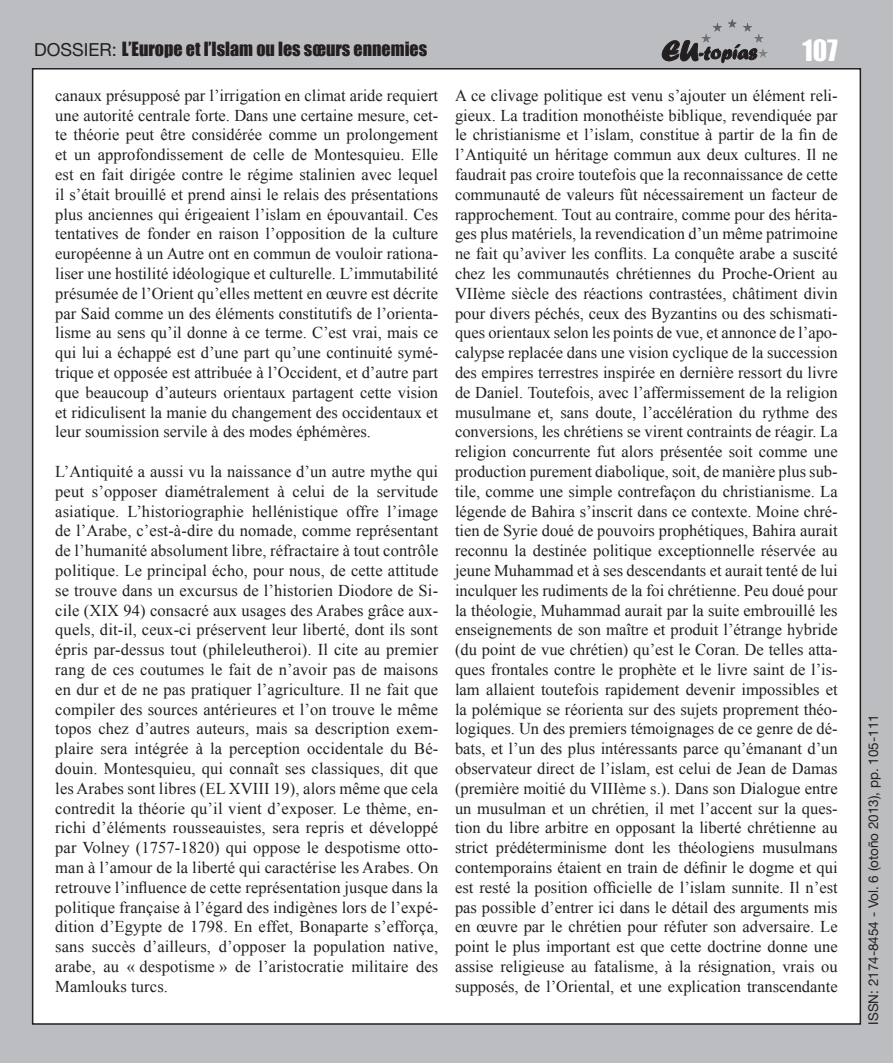
<style>
.page{position:relative;width:893px;height:1063px;background:#bcbdc0}
.page>*{position:absolute;margin:0;border:0;box-sizing:border-box;transform-origin:0 0}
.t1{font:27px "Impact";color:#fff}
.t2{font:18px "Impact";color:#231f20}
.t3{font:16.5px/19.8px "Times New Roman";color:#231f20;text-align:justify}
.t4{font:13.5px "Helvetica Neue";color:#231f20}
.s1{font-family:"Helvetica Neue"}
</style>
<div class="page">
<div style="left:33px;top:69px;width:827px;height:955px;background:#fff"></div>
<svg style="left:662px;top:40px;width:94px;height:23px"></svg>
<hr style="left:701px;top:19px;width:67px;height:1px;background:#58595b">
<hr style="left:701px;top:20px;width:67px;height:1px;background:#59595c">
<hr style="left:701px;top:21px;width:67px;height:1px;background:#5a5a5d">
<hr style="left:701px;top:22px;width:67px;height:1px;background:#5c5c5f">
<hr style="left:701px;top:23px;width:67px;height:1px;background:#5d5d60">
<hr style="left:701px;top:24px;width:67px;height:1px;background:#5f5f62">
<hr style="left:701px;top:25px;width:67px;height:1px;background:#606063">
<hr style="left:701px;top:26px;width:67px;height:1px;background:#626265">
<hr style="left:701px;top:27px;width:67px;height:1px;background:#636366">
<hr style="left:701px;top:28px;width:67px;height:1px;background:#646467">
<hr style="left:701px;top:29px;width:67px;height:1px;background:#656568">
<hr style="left:701px;top:30px;width:67px;height:1px;background:#666669">
<hr style="left:701px;top:31px;width:67px;height:1px;background:#67676a">
<hr style="left:701px;top:32px;width:67px;height:1px;background:#68686b">
<hr style="left:701px;top:33px;width:67px;height:1px;background:#696a6d">
<hr style="left:701px;top:34px;width:67px;height:1px;background:#6a6b6e">
<hr style="left:701px;top:35px;width:67px;height:1px;background:#6c6c6f">
<hr style="left:701px;top:36px;width:67px;height:1px;background:#6c6d70">
<hr style="left:701px;top:37px;width:67px;height:1px;background:#6e6f72">
<hr style="left:701px;top:38px;width:67px;height:1px;background:#6f7073">
<hr style="left:701px;top:39px;width:67px;height:1px;background:#707174">
<hr style="left:701px;top:40px;width:67px;height:1px;background:#717275">
<hr style="left:701px;top:41px;width:67px;height:1px;background:#727376">
<hr style="left:701px;top:42px;width:67px;height:1px;background:#737477">
<hr style="left:701px;top:43px;width:67px;height:1px;background:#747578">
<hr style="left:701px;top:44px;width:67px;height:1px;background:#75777a">
<hr style="left:701px;top:45px;width:67px;height:1px;background:#76787b">
<hr style="left:701px;top:46px;width:67px;height:1px;background:#78797c">
<hr style="left:701px;top:47px;width:67px;height:1px;background:#787a7d">
<hr style="left:701px;top:48px;width:67px;height:1px;background:#7a7c7f">
<hr style="left:701px;top:49px;width:67px;height:1px;background:#7b7d80">
<hr style="left:701px;top:50px;width:67px;height:1px;background:#7b7d80">
<hr style="left:701px;top:51px;width:67px;height:1px;background:#7d7f82">
<hr style="left:701px;top:52px;width:67px;height:1px;background:#7e8083">
<hr style="left:701px;top:53px;width:67px;height:1px;background:#7f8184">
<hr style="left:701px;top:54px;width:67px;height:1px;background:#818386">
<hr style="left:701px;top:55px;width:67px;height:1px;background:#818386">
<hr style="left:701px;top:56px;width:67px;height:1px;background:#828487">
<hr style="left:701px;top:57px;width:67px;height:1px;background:#848689">
<p class="t2" style="left:34px;top:35px;width:395px"><span class="s1">DOSSIER:</span> L’Europe et l’Islam ou les sœurs ennemies</p>
<h1 class="t1" style="left:802px;top:29px;width:37px">107</h1>
<p class="t3" style="left:55px;top:85px;width:384px">canaux présupposé par l’irrigation en climat aride requiert une autorité centrale forte. Dans une certaine mesure, cet&shy;te théorie peut être considérée comme un prolongement et un approfondissement de celle de Montesquieu. Elle est en fait dirigée contre le régime stalinien avec lequel il s’était brouillé et prend ainsi le relais des présentations plus anciennes qui érigeaient l’islam en épouvantail. Ces tentatives de fonder en raison l’opposition de la culture européenne à un Autre ont en commun de vouloir rationa&shy;liser une hostilité idéologique et culturelle. L’immutabilité présumée de l’Orient qu’elles mettent en œuvre est décrite par Said comme un des éléments constitutifs de l’orienta&shy;lisme au sens qu’il donne à ce terme. C’est vrai, mais ce qui lui a échappé est d’une part qu’une continuité symé&shy;trique et opposée est attribuée à l’Occident, et d’autre part que beaucoup d’auteurs orientaux partagent cette vision et ridiculisent la manie du changement des occidentaux et leur soumission servile à des modes éphémères.</p>
<p class="t3" style="left:55px;top:461px;width:385px">L’Antiquité a aussi vu la naissance d’un autre mythe qui peut s’opposer diamétralement à celui de la servitude asiatique. L’historiographie hellénistique offre l’image de l’Arabe, c’est-à-dire du nomade, comme représentant de l’humanité absolument libre, réfractaire à tout contrôle politique. Le principal écho, pour nous, de cette attitude se trouve dans un excursus de l’historien Diodore de Si&shy;cile (XIX 94) consacré aux usages des Arabes grâce aux&shy;quels, dit-il, ceux-ci préservent leur liberté, dont ils sont épris par-dessus tout (phileleutheroi). Il cite au premier rang de ces coutumes le fait de n’avoir pas de maisons en dur et de ne pas pratiquer l’agriculture. Il ne fait que compiler des sources antérieures et l’on trouve le même topos chez d’autres auteurs, mais sa description exem&shy;plaire sera intégrée à la perception occidentale du Bé&shy;douin. Montesquieu, qui connaît ses classiques, dit que les Arabes sont libres (EL XVIII 19), alors même que cela contredit la théorie qu’il vient d’exposer. Le thème, en&shy;richi d’éléments rousseauistes, sera repris et développé par Volney (1757-1820) qui oppose le despotisme otto&shy;man à l’amour de la liberté qui caractérise les Arabes. On retrouve l’influence de cette représentation jusque dans la politique française à l’égard des indigènes lors de l’expé&shy;dition d’Egypte de 1798. En effet, Bonaparte s’efforça, sans succès d’ailleurs, d’opposer la population native, arabe, au « despotisme » de l’aristocratie militaire des Mamlouks turcs.</p>
<p class="t3" style="left:455px;top:85px;width:384px">A ce clivage politique est venu s’ajouter un élément reli&shy;gieux. La tradition monothéiste biblique, revendiquée par le christianisme et l’islam, constitue à partir de la fin de l’Antiquité un héritage commun aux deux cultures. Il ne faudrait pas croire toutefois que la reconnaissance de cette communauté de valeurs fût nécessairement un facteur de rapprochement. Tout au contraire, comme pour des hérita&shy;ges plus matériels, la revendication d’un même patrimoine ne fait qu’aviver les conflits. La conquête arabe a suscité chez les communautés chrétiennes du Proche-Orient au VIIème siècle des réactions contrastées, châtiment divin pour divers péchés, ceux des Byzantins ou des schismati&shy;ques orientaux selon les points de vue, et annonce de l’apo&shy;calypse replacée dans une vision cyclique de la succession des empires terrestres inspirée en dernière ressort du livre de Daniel. Toutefois, avec l’affermissement de la religion musulmane et, sans doute, l’accélération du rythme des conversions, les chrétiens se virent contraints de réagir. La religion concurrente fut alors présentée soit comme une production purement diabolique, soit, de manière plus sub&shy;tile, comme une simple contrefaçon du christianisme. La légende de Bahira s’inscrit dans ce contexte. Moine chré&shy;tien de Syrie doué de pouvoirs prophétiques, Bahira aurait reconnu la destinée politique exceptionnelle réservée au jeune Muhammad et à ses descendants et aurait tenté de lui inculquer les rudiments de la foi chrétienne. Peu doué pour la théologie, Muhammad aurait par la suite embrouillé les enseignements de son maître et produit l’étrange hybride (du point de vue chrétien) qu’est le Coran. De telles atta&shy;ques frontales contre le prophète et le livre saint de l’is&shy;lam allaient toutefois rapidement devenir impossibles et la polémique se réorienta sur des sujets proprement théo&shy;logiques. Un des premiers témoignages de ce genre de dé&shy;bats, et l’un des plus intéressants parce qu’émanant d’un observateur direct de l’islam, est celui de Jean de Damas (première moitié du VIIIème s.). Dans son Dialogue entre un musulman et un chrétien, il met l’accent sur la ques&shy;tion du libre arbitre en opposant la liberté chrétienne au strict prédéterminisme dont les théologiens musulmans contemporains étaient en train de définir le dogme et qui est resté la position officielle de l’islam sunnite. Il n’est pas possible d’entrer ici dans le détail des arguments mis en œuvre par le chrétien pour réfuter son adversaire. Le point le plus important est que cette doctrine donne une assise religieuse au fatalisme, à la résignation, vrais ou supposés, de l’Oriental, et une explication transcendante</p>
<p class="t4" style="left:865px;top:1025px;width:312px;rotate:-90deg">ISSN: 2174-8454 - Vol. 6 (otoño 2013), pp. 105-111</p>
</div>
